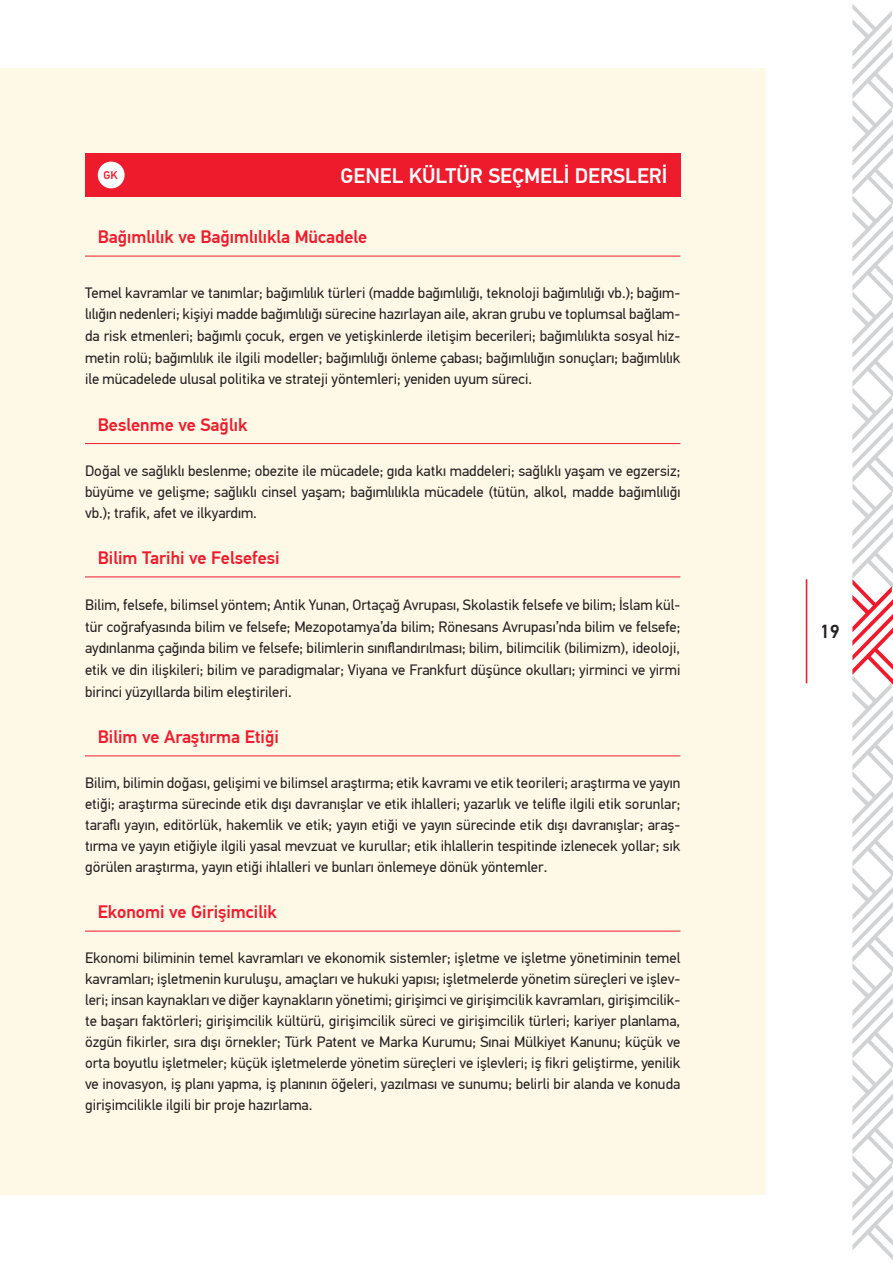
<style>
.page{position:relative;width:893px;height:1263px;background:#fff}
.page>*{position:absolute;margin:0;border:0;box-sizing:border-box;transform-origin:0 0}
.t1{font:500 21px "PF Din Text Pro";color:#fff}
.t2{font:500 18.9px "PF Din Text Pro";color:#231f20}
.t3{font:500 18px "PF Din Text Pro";color:#ee1b2d}
.t4{font:15px/20.9px "PF Din Text Pro";color:#231f20;text-align:justify}
.t5{font:500 11.25px "PF Din Text Pro";color:#ee1b2d}
</style>
<div class="page">
<div style="left:0;top:68px;width:765px;height:1127px;background:#fef8e6"></div>
<svg style="left:852px;top:4px;width:41px;height:1256px"></svg>
<hr style="left:806px;top:579px;width:1px;height:104px;background:#ee1b2d">
<div style="left:85px;top:153px;width:595px;height:44px;background:#ee1b2d"></div>
<div style="left:98px;top:162px;width:27px;height:26px;background:#fff;border-radius:50%"></div>
<hr style="left:85px;top:256px;width:595px;height:1px;background:#ee1b2d">
<hr style="left:85px;top:443px;width:595px;height:1px;background:#ee1b2d">
<hr style="left:85px;top:576px;width:595px;height:1px;background:#ee1b2d">
<hr style="left:85px;top:755px;width:595px;height:1px;background:#ee1b2d">
<hr style="left:85px;top:931px;width:595px;height:1px;background:#ee1b2d">
<p class="t5" style="left:103px;top:169px;width:16px">GK</p>
<h1 class="t1" style="left:340px;top:163px;width:329px">GENEL KÜLTÜR SEÇMELİ DERSLERİ</h1>
<p class="t3" style="left:98px;top:226px;width:271px">Bağımlılık ve Bağımlılıkla Mücadele</p>
<p class="t4" style="left:85px;top:282px;width:597px;line-height:21.6px">Temel kavramlar ve tanımlar; bağımlılık türleri (madde bağımlılığı, teknoloji bağımlılığı vb.); bağım&shy;lılığın nedenleri; kişiyi madde bağımlılığı sürecine hazırlayan aile, akran grubu ve toplumsal bağlam&shy;da risk etmenleri; bağımlı çocuk, ergen ve yetişkinlerde iletişim becerileri; bağımlılıkta sosyal hiz&shy;metin rolü; bağımlılık ile ilgili modeller; bağımlılığı önleme çabası; bağımlılığın sonuçları; bağımlılık ile mücadelede ulusal politika ve strateji yöntemleri; yeniden uyum süreci.</p>
<p class="t3" style="left:98px;top:414px;width:151px">Beslenme ve Sağlık</p>
<p class="t4" style="left:85px;top:460px;width:597px">Doğal ve sağlıklı beslenme; obezite ile mücadele; gıda katkı maddeleri; sağlıklı yaşam ve egzersiz; büyüme ve gelişme; sağlıklı cinsel yaşam; bağımlılıkla mücadele (tütün, alkol, madde bağımlılığı vb.); trafik, afet ve ilkyardım.</p>
<p class="t3" style="left:98px;top:547px;width:183px">Bilim Tarihi ve Felsefesi</p>
<p class="t4" style="left:85px;top:594px;width:597px;line-height:21.8px">Bilim, felsefe, bilimsel yöntem; Antik Yunan, Ortaçağ Avrupası, Skolastik felsefe ve bilim; İslam kül&shy;tür coğrafyasında bilim ve felsefe; Mezopotamya’da bilim; Rönesans Avrupası’nda bilim ve felsefe; aydınlanma çağında bilim ve felsefe; bilimlerin sınıflandırılması; bilim, bilimcilik (bilimizm), ideoloji, etik ve din ilişkileri; bilim ve paradigmalar; Viyana ve Frankfurt düşünce okulları; yirminci ve yirmi birinci yüzyıllarda bilim eleştirileri.</p>
<p class="t3" style="left:98px;top:726px;width:183px">Bilim ve Araştırma Etiği</p>
<p class="t4" style="left:85px;top:773px;width:597px">Bilim, bilimin doğası, gelişimi ve bilimsel araştırma; etik kavramı ve etik teorileri; araştırma ve yayın etiği; araştırma sürecinde etik dışı davranışlar ve etik ihlalleri; yazarlık ve telifle ilgili etik sorunlar; taraflı yayın, editörlük, hakemlik ve etik; yayın etiği ve yayın sürecinde etik dışı davranışlar; araş&shy;tırma ve yayın etiğiyle ilgili yasal mevzuat ve kurullar; etik ihlallerin tespitinde izlenecek yollar; sık görülen araştırma, yayın etiği ihlalleri ve bunları önlemeye dönük yöntemler.</p>
<p class="t3" style="left:98px;top:901px;width:181px">Ekonomi ve Girişimcilik</p>
<p class="t4" style="left:85px;top:948px;width:597px">Ekonomi biliminin temel kavramları ve ekonomik sistemler; işletme ve işletme yönetiminin temel kavramları; işletmenin kuruluşu, amaçları ve hukuki yapısı; işletmelerde yönetim süreçleri ve işlev&shy;leri; insan kaynakları ve diğer kaynakların yönetimi; girişimci ve girişimcilik kavramları, girişimcilik&shy;te başarı faktörleri; girişimcilik kültürü, girişimcilik süreci ve girişimcilik türleri; kariyer planlama, özgün fikirler, sıra dışı örnekler; Türk Patent ve Marka Kurumu; Sınai Mülkiyet Kanunu; küçük ve orta boyutlu işletmeler; küçük işletmelerde yönetim süreçleri ve işlevleri; iş fikri geliştirme, yenilik ve inovasyon, iş planı yapma, iş planının öğeleri, yazılması ve sunumu; belirli bir alanda ve konuda girişimcilikle ilgili bir proje hazırlama.</p>
<p class="t2" style="left:820px;top:620px;width:21px">19</p>
</div>
